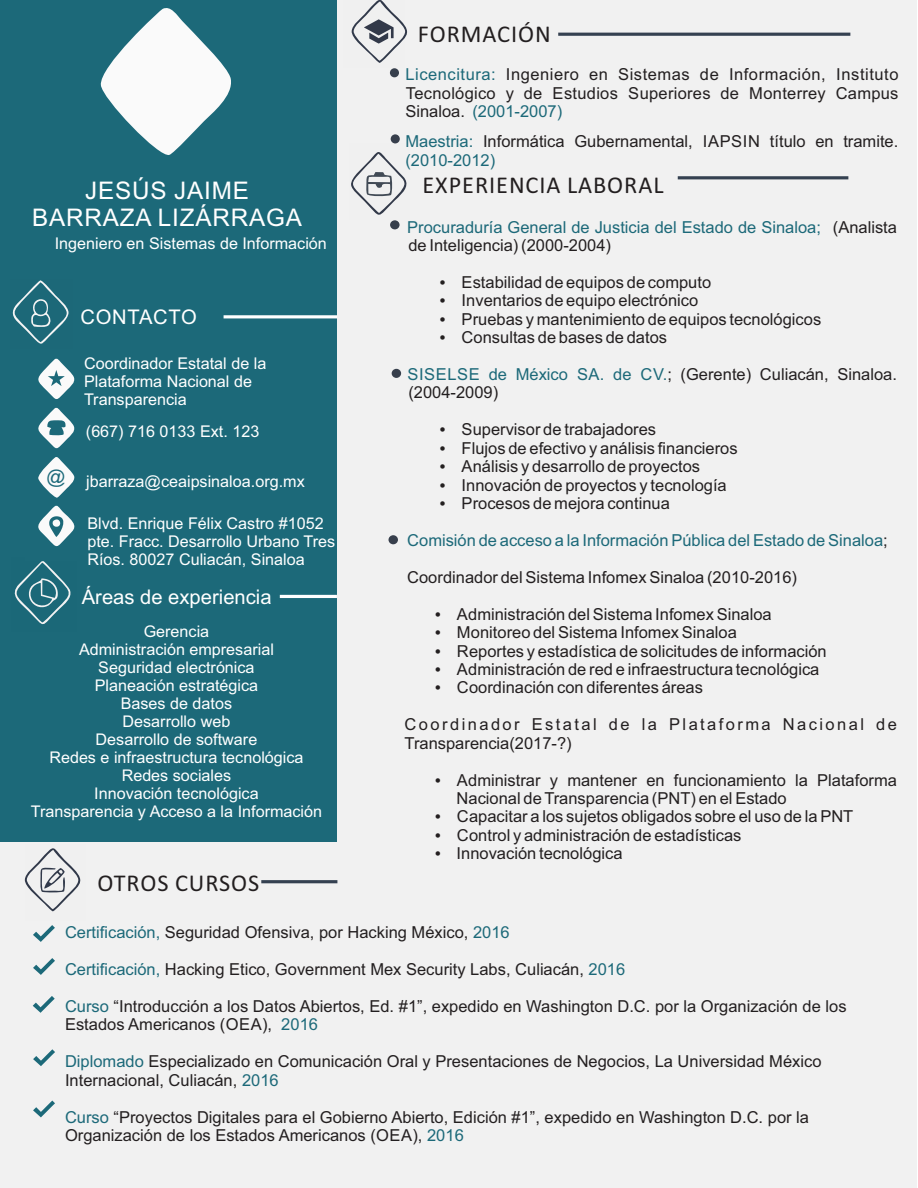
<style>
.page{position:relative;width:918px;height:1188px;background:#fff}
.page>*{position:absolute;margin:0;border:0;box-sizing:border-box;transform-origin:0 0}
.t1{font:24.3px "Calibri";letter-spacing:.04em;color:#231f20}
.t2{font:24.3px/27.2px "Arial";letter-spacing:.035em;color:#fff;text-align:center}
.t3{font:20.25px "Arial";color:#fff}
.t4{font:20.25px "Arial";letter-spacing:.035em;color:#fff}
.t5{font:18.6px "Arial";color:#1c6979}
.t6{font:16.5px/18.5px "Arial";color:#231f20}
.t7{font:16.5px/18.5px "Arial";color:#1c6979}
.t8{font:16.5px/18.5px "Arial";letter-spacing:.15em;color:#231f20}
.t9{font:16.2px/18px "Arial";color:#fff}
.t10{font:16.05px/18px "Arial";color:#fff;text-align:center}
.s1{color:#1c6979}
.s2{color:#231f20}
</style>
<div class="page">
<div style="left:0;top:0;width:917px;height:1188px;background:#f1f1f1"></div>
<div style="left:0;top:0;width:337px;height:841px;background:#1c6979"></div>
<hr style="left:224px;top:315px;width:113px;height:3px;background:#fff">
<hr style="left:280px;top:595px;width:57px;height:3px;background:#fff">
<hr style="left:558px;top:33px;width:292px;height:3px;background:#354151">
<svg style="left:12px;top:280px;width:57px;height:64px"></svg>
<svg style="left:14px;top:561px;width:57px;height:64px"></svg>
<svg style="left:351px;top:152px;width:56px;height:63px"></svg>
<div style="left:390px;top:68px;width:9px;height:9px;background:#373f4c;border-radius:50%"></div>
<div style="left:391px;top:134px;width:9px;height:9px;background:#373f4c;border-radius:50%"></div>
<hr style="left:678px;top:176px;width:170px;height:3px;background:#354151">
<div style="left:390px;top:220px;width:10px;height:9px;background:#373f4c;border-radius:50%"></div>
<div style="left:392px;top:369px;width:9px;height:9px;background:#373f4c;border-radius:50%"></div>
<div style="left:389px;top:535px;width:9px;height:9px;background:#373f4c;border-radius:50%"></div>
<svg style="left:33px;top:925px;width:22px;height:17px"></svg>
<svg style="left:33px;top:958px;width:22px;height:17px"></svg>
<svg style="left:33px;top:996px;width:22px;height:17px"></svg>
<hr style="left:261px;top:880px;width:76px;height:3px;background:#354151">
<svg style="left:33px;top:1049px;width:22px;height:17px"></svg>
<svg style="left:33px;top:1101px;width:22px;height:16px"></svg>
<svg style="left:24px;top:841px;width:63px;height:70px"></svg>
<svg style="left:351px;top:0;width:56px;height:63px"></svg>
<svg style="left:100px;top:8px;width:131px;height:147px"></svg>
<svg style="left:38px;top:358px;width:37px;height:189px"></svg>
<h1 class="t1" style="left:418px;top:24px;width:135px">FORMACIÓN</h1>
<h1 class="t2" style="left:32px;top:179px;width:272px">JESÚS JAIME<br>BARRAZA LIZÁRRAGA</h1>
<p class="t9" style="left:55px;top:235px;width:274px">Ingeniero en Sistemas de Información</p>
<p class="t4" style="left:81px;top:309px;width:118px">CONTACTO</p>
<p class="t5" style="left:47px;top:470px;width:20px">@</p>
<p class="t9" style="left:84px;top:356px;width:184px">Coordinador Estatal de la<br>Plataforma Nacional de<br>Transparencia</p>
<p class="t9" style="left:86px;top:424px;width:175px">(667) 716 0133 Ext. 123</p>
<p class="t9" style="left:86px;top:474px;width:220px">jbarraza@ceaipsinaloa.org.mx</p>
<p class="t9" style="left:87px;top:515px;width:249px">Blvd. Enrique Félix Castro #1052 pte. Fracc. Desarrollo Urbano Tres<br>Ríos. 80027 Culiacán, Sinaloa</p>
<p class="t3" style="left:82px;top:590px;width:191px">Áreas de experiencia</p>
<p class="t10" style="left:31px;top:624px;width:293px">Gerencia<br>Administración empresarial<br>Seguridad electrónica<br>Planeación estratégica<br>Bases de datos<br>Desarrollo web<br>Desarrollo de software<br>Redes e infraestructura tecnológica<br>Redes sociales<br>Innovación tecnológica<br>Transparencia y Acceso a la Información</p>
<h1 class="t1" style="left:97px;top:873px;width:163px">OTROS CURSOS</h1>
<p class="t6" style="left:405px;top:67px;width:495px;text-align:justify"><span class="s1">Licencitura:</span> Ingeniero en Sistemas de Información, Instituto Tecnológico y de Estudios Superiores de Monterrey Campus Sinaloa. <span class="s1">(2001-2007)</span></p>
<p class="t6" style="left:405px;top:134px;width:494px"><span class="s1">Maestria:</span> Informática Gubernamental, IAPSIN título en tramite. <span class="s1">(2010-2012)</span></p>
<h1 class="t1" style="left:422px;top:174px;width:243px">EXPERIENCIA LABORAL</h1>
<p class="t7" style="left:407px;top:219px;width:491px">Procuraduría General de Justicia del Estado de Sinaloa; <span class="s2">(Analista de Inteligencia) (2000-2004)</span></p>
<p class="t6" style="left:461px;top:274px;width:361px">Estabilidad de equipos de computo<br>Inventarios de equipo electrónico<br>Pruebas y mantenimiento de equipos tecnológicos Consultas de bases de datos</p>
<p class="t6" style="left:408px;top:367px;width:491px"><span class="s1">SISELSE de México SA. de CV.</span>; (Gerente) Culiacán, Sinaloa. (2004-2009)</p>
<p class="t6" style="left:461px;top:422px;width:278px">Supervisor de trabajadores<br>Flujos de efectivo y análisis financieros Análisis y desarrollo de proyectos Innovación de proyectos y tecnología Procesos de mejora continua</p>
<p class="t7" style="left:407px;top:532px;width:482px">Comisión de acceso a la Información Pública del Estado de Sinaloa<span class="s2">;</span></p>
<p class="t6" style="left:407px;top:569px;width:391px">Coordinador del Sistema Infomex Sinaloa (2010-2016)</p>
<p class="t6" style="left:457px;top:606px;width:371px">Administración del Sistema Infomex Sinaloa Monitoreo del Sistema Infomex Sinaloa<br>Reportes y estadística de solicitudes de información Administración de red e infraestructura tecnológica Coordinación con diferentes áreas</p>
<p class="t8" style="left:405px;top:717px;width:494px">Coordinador Estatal de la Plataforma Nacional de<br>Transparencia(2017-?)</p>
<p class="t6" style="left:457px;top:772px;width:442px">Administrar y mantener en funcionamiento la Plataforma Nacional de Transparencia (PNT) en el Estado<br>Capacitar a los sujetos obligados sobre el uso de la PNT Control y administración de estadísticas<br>Innovación tecnológica</p>
<p class="t6" style="left:65px;top:925px;width:446px"><span class="s1">Certificación,</span> Seguridad Ofensiva, por Hacking México, <span class="s1">2016</span></p>
<p class="t6" style="left:65px;top:962px;width:562px"><span class="s1">Certificación,</span> Hacking Etico, Government Mex Security Labs, Culiacán, <span class="s1">2016</span></p>
<p class="t6" style="left:65px;top:998px;width:783px"><span class="s1">Curso</span> “Introducción a los Datos Abiertos, Ed. #1”, expedido en Washington D.C. por la Organización de los<br>Estados Americanos (OEA), <span class="s1">2016</span></p>
<p class="t6" style="left:65px;top:1054px;width:758px"><span class="s1">Diplomado</span> Especializado en Comunicación Oral y Presentaciones de Negocios, La Universidad México<br>Internacional, Culiacán, <span class="s1">2016</span></p>
<p class="t6" style="left:65px;top:1109px;width:746px"><span class="s1">Curso</span> “Proyectos Digitales para el Gobierno Abierto, Edición #1”, expedido en Washington D.C. por la<br>Organización de los Estados Americanos (OEA), <span class="s1">2016</span></p>
</div>
